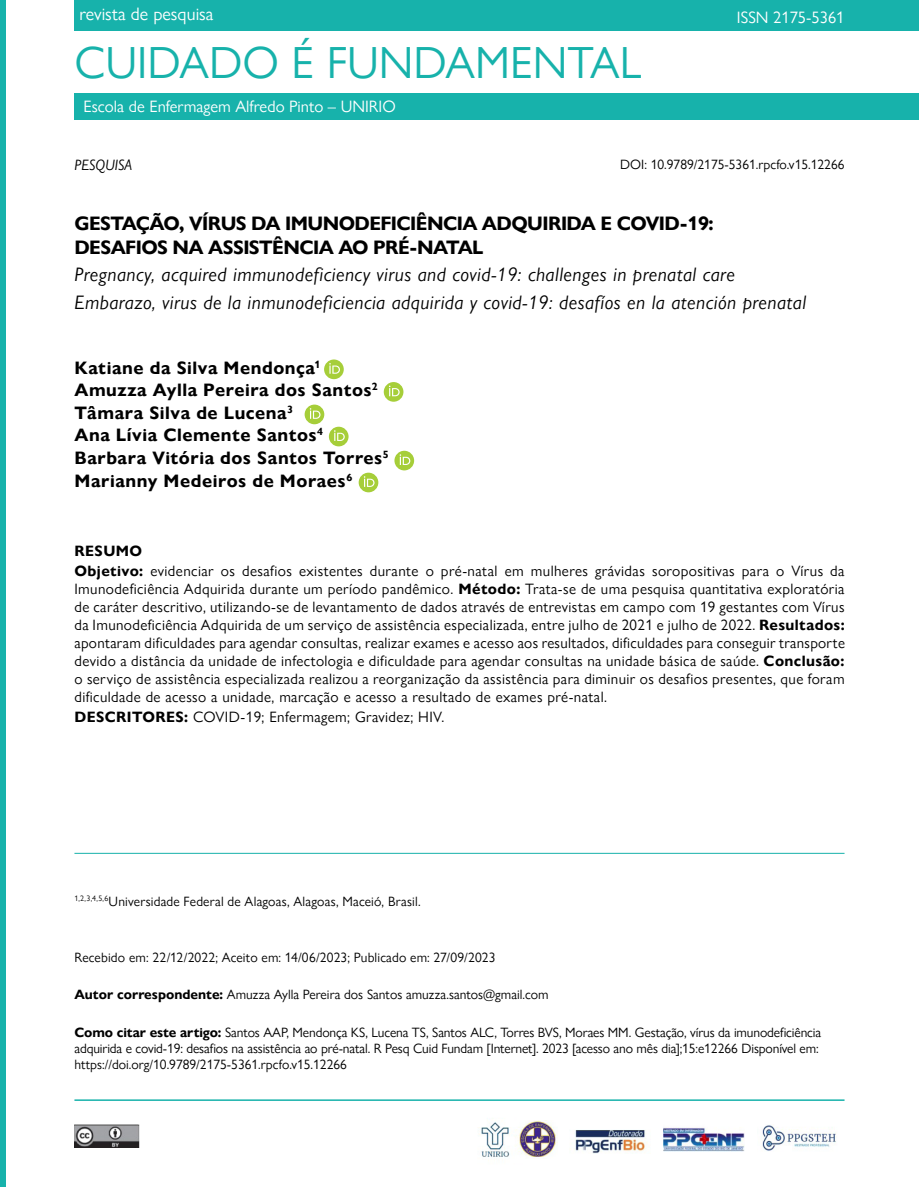
<style>
.page{position:relative;width:919px;height:1187px;background:#fff}
.page>*{position:absolute;margin:0;border:0;box-sizing:border-box;transform-origin:0 0}
.t1{font:45px "Gill Sans Nova";color:#17b2ab}
.t2{font:italic 19.5px/27.6px "Gill Sans Nova";letter-spacing:.025em;color:#000}
.t3{font:700 19.5px/23.4px "Gill Sans Nova";letter-spacing:-.03em;color:#000}
.t4{font:700 18px/22.5px "Gill Sans Nova";letter-spacing:.03em;color:#000}
.t5{font:18px "Gill Sans Nova";color:#fff}
.t6{font:16.5px "Gill Sans Nova";color:#fff}
.t7{font:15px/18px "Gill Sans Nova";letter-spacing:.025em;color:#000}
.t8{font:italic 15px "Gill Sans Nova";color:#000}
.t9{font:13.5px/16.2px "Gill Sans Nova";color:#000}
.s1{font-weight:700}
</style>
<div class="page">
<div style="left:74px;top:0;width:844px;height:31px;background:#17b2ab"></div>
<div style="left:74px;top:93px;width:844px;height:27px;background:#17b2ab"></div>
<div style="left:0;top:0;width:5px;height:1186px;background:#17b2ab"></div>
<img style="left:74px;top:1124px;width:66px;height:23px">
<hr style="left:74px;top:1099px;width:770px;height:1px;background:#17b2ab">
<img style="left:479px;top:1122px;width:31px;height:36px">
<img style="left:570px;top:1130px;width:77px;height:23px">
<img style="left:663px;top:1127px;width:81px;height:24px">
<img style="left:516px;top:1120px;width:41px;height:37px">
<img style="left:762px;top:1125px;width:74px;height:26px">
<div style="left:324px;top:359px;width:20px;height:20px;background:#a6ce39;border-radius:50%"></div>
<svg style="left:329px;top:363px;width:11px;height:11px"></svg>
<div style="left:384px;top:382px;width:19px;height:19px;background:#a6ce39;border-radius:50%"></div>
<svg style="left:389px;top:385px;width:10px;height:11px"></svg>
<div style="left:304px;top:404px;width:20px;height:20px;background:#a6ce39;border-radius:50%"></div>
<svg style="left:310px;top:408px;width:10px;height:11px"></svg>
<div style="left:329px;top:426px;width:19px;height:20px;background:#a6ce39;border-radius:50%"></div>
<svg style="left:334px;top:430px;width:11px;height:11px"></svg>
<div style="left:394px;top:450px;width:20px;height:20px;background:#a6ce39;border-radius:50%"></div>
<svg style="left:399px;top:454px;width:11px;height:11px"></svg>
<svg style="left:358px;top:472px;width:20px;height:20px"></svg>
<svg style="left:364px;top:476px;width:10px;height:11px"></svg>
<hr style="left:74px;top:852px;width:770px;height:1px;background:#17b2ab">
<p class="t5" style="left:79px;top:3px;width:135px">revista de pesquisa</p>
<h1 class="t1" style="left:74px;top:35px;width:568px">CUIDADO É FUNDAMENTAL</h1>
<p class="t6" style="left:84px;top:97px;width:313px">Escola de Enfermagem Alfredo Pinto – UNIRIO</p>
<p class="t6" style="left:736px;top:7px;width:109px">ISSN 2175-5361</p>
<p class="t8" style="left:74px;top:156px;width:59px">PESQUISA</p>
<p class="t9" style="left:620px;top:156px;width:226px">DOI: 10.9789/2175-5361.rpcfo.v15.12266</p>
<h2 class="t3" style="left:74px;top:212px;width:640px">GESTAÇÃO, VÍRUS DA IMUNODEFICIÊNCIA ADQUIRIDA E COVID-19:<br>DESAFIOS NA ASSISTÊNCIA AO PRÉ-NATAL</h2>
<h2 class="t2" style="left:74px;top:260px;width:733px">Pregnancy, acquired immunodeficiency virus and covid-19: challenges in prenatal care<br>Embarazo, virus de la inmunodeficiencia adquirida y covid-19: desafíos en la atención prenatal</h2>
<p class="t4" style="left:74px;top:356px;width:316px">Katiane da Silva Mendonça<sup>1<br></sup>Amuzza Aylla Pereira dos Santos<sup>2<br></sup>Tâmara Silva de Lucena<sup>3<br></sup>Ana Lívia Clemente Santos<sup>4<br></sup>Barbara Vitória dos Santos Torres<sup>5<br></sup>Marianny Medeiros de Moraes<sup>6</sup></p>
<p class="t7" style="left:74px;top:540px;width:771px;line-height:20.1px"><span class="s1">RESUMO<br>Objetivo:</span> evidenciar os desafios existentes durante o pré-natal em mulheres grávidas soropositivas para o Vírus da</p>
<p class="t7" style="left:74px;top:579px;width:772px;text-align:justify">Imunodeficiência Adquirida durante um período pandêmico. <span class="s1">Método:</span> Trata-se de uma pesquisa quantitativa exploratória de caráter descritivo, utilizando-se de levantamento de dados através de entrevistas em campo com 19 gestantes com Vírus da Imunodeficiência Adquirida de um serviço de assistência especializada, entre julho de 2021 e julho de 2022. <span class="s1">Resultados: </span>apontaram dificuldades para agendar consultas, realizar exames e acesso aos resultados, dificuldades para conseguir transporte devido a distância da unidade de infectologia e dificuldade para agendar consultas na unidade básica de saúde. <span class="s1">Conclusão: </span>o serviço de assistência especializada realizou a reorganização da assistência para diminuir os desafios presentes, que foram dificuldade de acesso a unidade, marcação e acesso a resultado de exames pré-natal.</p>
<p class="t7" style="left:74px;top:707px;width:371px"><span class="s1">DESCRITORES:</span> COVID-19; Enfermagem; Gravidez; HIV.</p>
<p class="t9" style="left:74px;top:892px;width:347px"><sup>1,2,3,4,5,6</sup>Universidade Federal de Alagoas, Alagoas, Maceió, Brasil.</p>
<p class="t9" style="left:74px;top:948px;width:422px">Recebido em: 22/12/2022; Aceito em: 14/06/2023; Publicado em: 27/09/2023</p>
<p class="t9" style="left:74px;top:986px;width:475px"><span class="s1">Autor correspondente:</span> Amuzza Aylla Pereira dos Santos amuzza.santos@gmail.com</p>
<p class="t9" style="left:74px;top:1023px;width:748px"><span class="s1">Como citar este artigo:</span> Santos AAP, Mendonça KS, Lucena TS, Santos ALC, Torres BVS, Moraes MM. Gestação, vírus da imunodeficiência adquirida e covid-19: desafios na assistência ao pré-natal. R Pesq Cuid Fundam [Internet]. 2023 [acesso ano mês dia];15:e12266 Disponível em: https://doi.org/10.9789/2175-5361.rpcfo.v15.12266</p>
</div>
